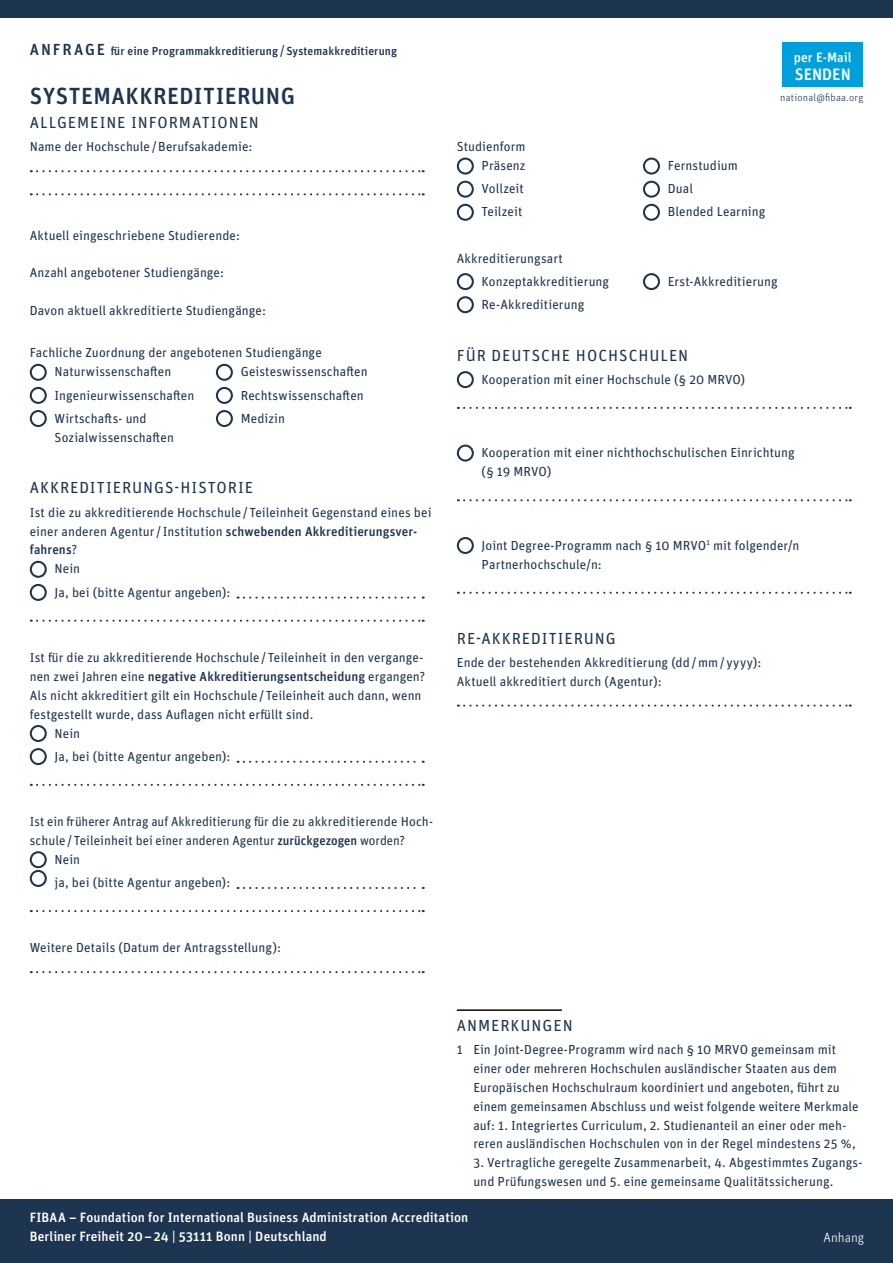
<style>
.page{position:relative;width:893px;height:1263px;background:#fff}
.page>*{position:absolute;margin:0;border:0;box-sizing:border-box;transform-origin:0 0}
.t1{font:500 23.4px "Unit OT";letter-spacing:.02em;color:#1d3551}
.t2{font:500 16.5px "Unit OT";color:#fff}
.t3{font:16.05px "Unit OT";letter-spacing:.06em;color:#1d3551}
.t4{font:500 13.5px/19.5px "Unit OT";letter-spacing:.01em;color:#fff}
.t5{font:300 13.5px "Unit OT";color:#fff}
.t6{font:13.2px/18.9px "Unit OT";letter-spacing:.005em;color:#1d3551}
.t7{font:500 13.2px "Unit OT";letter-spacing:.01em;color:#1d3551}
.t8{font:500 11.7px "Unit OT";letter-spacing:.01em;color:#1d3551}
.t9{font:300 10.5px "Unit OT";letter-spacing:.015em;color:#1d3551}
.s1{font-size:16.05px}
.s2{font-weight:400;font-size:13.2px}
.s3{font-weight:500}
.s4{font-weight:400}
</style>
<div class="page">
<div style="left:0;top:0;width:893px;height:17px;background:#1d3551"></div>
<div style="left:0;top:1199px;width:893px;height:64px;background:#1d3551"></div>
<div style="left:782px;top:43px;width:81px;height:44px;background:#00a0dc"></div>
<svg style="left:31px;top:170px;width:393px;height:2px"></svg>
<svg style="left:31px;top:193px;width:393px;height:2px"></svg>
<svg style="left:238px;top:596px;width:186px;height:3px"></svg>
<svg style="left:31px;top:620px;width:393px;height:2px"></svg>
<svg style="left:238px;top:761px;width:186px;height:2px"></svg>
<svg style="left:31px;top:784px;width:393px;height:2px"></svg>
<svg style="left:238px;top:887px;width:186px;height:2px"></svg>
<svg style="left:31px;top:910px;width:393px;height:2px"></svg>
<svg style="left:31px;top:971px;width:393px;height:2px"></svg>
<div style="left:30px;top:364px;width:17px;height:17px;border:2px solid #1d3551;border-radius:50%"></div>
<div style="left:216px;top:364px;width:17px;height:17px;border:2px solid #1d3551;border-radius:50%"></div>
<div style="left:30px;top:387px;width:17px;height:17px;border:2px solid #1d3551;border-radius:50%"></div>
<div style="left:216px;top:387px;width:17px;height:17px;border:2px solid #1d3551;border-radius:50%"></div>
<div style="left:30px;top:410px;width:17px;height:17px;border:2px solid #1d3551;border-radius:50%"></div>
<div style="left:216px;top:410px;width:17px;height:17px;border:2px solid #1d3551;border-radius:50%"></div>
<div style="left:30px;top:561px;width:17px;height:17px;border:2px solid #1d3551;border-radius:50%"></div>
<div style="left:30px;top:584px;width:17px;height:17px;border:2px solid #1d3551;border-radius:50%"></div>
<div style="left:30px;top:725px;width:17px;height:17px;border:2px solid #1d3551;border-radius:50%"></div>
<div style="left:30px;top:748px;width:17px;height:17px;border:2px solid #1d3551;border-radius:50%"></div>
<div style="left:30px;top:851px;width:17px;height:17px;border:2px solid #1d3551;border-radius:50%"></div>
<div style="left:30px;top:870px;width:17px;height:17px;border:2px solid #1d3551;border-radius:50%"></div>
<svg style="left:458px;top:407px;width:393px;height:2px"></svg>
<svg style="left:458px;top:499px;width:393px;height:2px"></svg>
<svg style="left:458px;top:592px;width:393px;height:2px"></svg>
<svg style="left:458px;top:704px;width:393px;height:3px"></svg>
<div style="left:457px;top:158px;width:17px;height:17px;border:2px solid #1d3551;border-radius:50%"></div>
<div style="left:643px;top:158px;width:17px;height:17px;border:2px solid #1d3551;border-radius:50%"></div>
<div style="left:457px;top:181px;width:17px;height:17px;border:2px solid #1d3551;border-radius:50%"></div>
<div style="left:643px;top:181px;width:17px;height:17px;border:2px solid #1d3551;border-radius:50%"></div>
<div style="left:457px;top:204px;width:17px;height:17px;border:2px solid #1d3551;border-radius:50%"></div>
<div style="left:643px;top:204px;width:17px;height:17px;border:2px solid #1d3551;border-radius:50%"></div>
<div style="left:457px;top:273px;width:17px;height:17px;border:2px solid #1d3551;border-radius:50%"></div>
<div style="left:643px;top:273px;width:17px;height:17px;border:2px solid #1d3551;border-radius:50%"></div>
<div style="left:457px;top:296px;width:17px;height:17px;border:2px solid #1d3551;border-radius:50%"></div>
<div style="left:457px;top:371px;width:17px;height:17px;border:2px solid #1d3551;border-radius:50%"></div>
<div style="left:457px;top:445px;width:17px;height:17px;border:2px solid #1d3551;border-radius:50%"></div>
<div style="left:457px;top:537px;width:17px;height:17px;border:2px solid #1d3551;border-radius:50%"></div>
<hr style="left:457px;top:1009px;width:105px;height:2px;background:#000">
<p class="t8" style="left:30px;top:44px;width:369px"><span class="s1">ANFRAGE</span> für eine Programmakkreditierung <span class="s2">/</span> Systemakkreditierung</p>
<h1 class="t1" style="left:30px;top:80px;width:267px">SYSTEMAKKREDITIERUNG</h1>
<p class="t3" style="left:30px;top:112px;width:231px">ALLGEMEINE INFORMATIONEN</p>
<p class="t6" style="left:30px;top:137px;width:224px">Name der Hochschule /Berufsakademie:</p>
<p class="t6" style="left:30px;top:225px;width:212px">Aktuell eingeschriebene Studierende:</p>
<p class="t6" style="left:30px;top:263px;width:196px">Anzahl angebotener Studiengänge:</p>
<p class="t6" style="left:30px;top:301px;width:238px">Davon aktuell akkreditierte Studiengänge:</p>
<p class="t6" style="left:55px;top:343px;width:269px;text-indent:-25px">Fachliche Zuordnung der angebotenen Studiengänge<br>Naturwissenschaften</p>
<p class="t6" style="left:241px;top:362px;width:128px">Geisteswissenschaften</p>
<p class="t6" style="left:55px;top:385px;width:141px">Ingenieurwissenschaften</p>
<p class="t6" style="left:241px;top:385px;width:125px">Rechtswissenschaften</p>
<p class="t6" style="left:55px;top:408px;width:94px">Wirtschafts- und</p>
<p class="t6" style="left:241px;top:408px;width:46px">Medizin</p>
<p class="t6" style="left:55px;top:427px;width:121px">Sozialwissenschaften</p>
<p class="t3" style="left:30px;top:478px;width:225px">AKKREDITIERUNGS-HISTORIE</p>
<p class="t6" style="left:30px;top:502px;width:403px">Ist die zu akkreditierende Hochschule / Teileinheit Gegenstand eines bei</p>
<p class="t6" style="left:30px;top:521px;width:389px">einer anderen Agentur/Institution <span class="s3">schwebenden Akkreditierungsver-</span></p>
<p class="t7" style="left:30px;top:541px;width:49px">fahrens<span class="s4">?</span></p>
<p class="t6" style="left:55px;top:559px;width:27px">Nein</p>
<p class="t6" style="left:55px;top:582px;width:177px">Ja, bei (bitte Agentur angeben):</p>
<p class="t6" style="left:30px;top:647px;width:395px">Ist für die zu akkreditierende Hochschule / Teileinheit in den vergange-</p>
<p class="t7" style="left:30px;top:668px;width:397px"><span class="s4">nen zwei Jahren eine</span> negative Akkreditierungsentscheidung <span class="s4">ergangen?</span></p>
<p class="t6" style="left:30px;top:685px;width:393px">Als nicht akkreditiert gilt ein Hochschule / Teileinheit auch dann, wenn</p>
<p class="t6" style="left:30px;top:704px;width:285px">festgestellt wurde, dass Auflagen nicht erfüllt sind.</p>
<p class="t6" style="left:55px;top:723px;width:27px">Nein</p>
<p class="t6" style="left:55px;top:746px;width:177px">Ja, bei (bitte Agentur angeben):</p>
<p class="t6" style="left:30px;top:812px;width:405px">Ist ein früherer Antrag auf Akkreditierung für die zu akkreditierende Hoch-</p>
<p class="t6" style="left:30px;top:831px;width:377px">schule / Teileinheit bei einer anderen Agentur <span class="s3">zurückgezogen</span> worden?</p>
<p class="t6" style="left:55px;top:850px;width:27px">Nein</p>
<p class="t6" style="left:55px;top:873px;width:177px">ja, bei (bitte Agentur angeben):</p>
<p class="t6" style="left:30px;top:938px;width:253px">Weitere Details (Datum der Antragsstellung):</p>
<p class="t4" style="left:794px;top:47px;width:59px">per E-Mail</p>
<p class="t2" style="left:795px;top:63px;width:58px">SENDEN</p>
<p class="t6" style="left:457px;top:137px;width:70px;text-align:right">Studienform<br>Präsenz</p>
<p class="t6" style="left:668px;top:156px;width:72px">Fernstudium</p>
<p class="t9" style="left:780px;top:91px;width:84px">national@fibaa.org</p>
<p class="t6" style="left:482px;top:179px;width:44px">Vollzeit</p>
<p class="t6" style="left:668px;top:179px;width:27px">Dual</p>
<p class="t6" style="left:482px;top:202px;width:42px">Teilzeit</p>
<p class="t6" style="left:668px;top:202px;width:99px">Blended Learning</p>
<p class="t6" style="left:482px;top:246px;width:129px;line-height:23.1px;text-indent:-25px">Akkreditierungsart<br>Konzeptakkreditierung</p>
<p class="t6" style="left:668px;top:271px;width:111px">Erst-Akkreditierung</p>
<p class="t6" style="left:482px;top:295px;width:104px">Re-Akkreditierung</p>
<p class="t3" style="left:457px;top:345px;width:233px">FÜR DEUTSCHE HOCHSCHULEN</p>
<p class="t6" style="left:482px;top:369px;width:265px">Kooperation mit einer Hochschule (§ 20 MRVO)</p>
<p class="t6" style="left:482px;top:443px;width:315px">Kooperation mit einer nichthochschulischen Einrichtung (§ 19 MRVO)</p>
<p class="t6" style="left:482px;top:535px;width:319px">Joint Degree-Programm nach § 10 MRVO<sup>1</sup> mit folgender/n<br>Partnerhochschule/n:</p>
<p class="t3" style="left:457px;top:628px;width:160px">RE-AKKREDITIERUNG</p>
<p class="t6" style="left:457px;top:652px;width:306px">Ende der bestehenden Akkreditierung (dd/mm/ yyyy):<br>Aktuell akkreditiert durch (Agentur):</p>
<p class="t3" style="left:457px;top:1015px;width:117px">ANMERKUNGEN</p>
<p class="t6" style="left:473px;top:1039px;width:387px;text-indent:-17px">1 Ein Joint-Degree-Programm wird nach § 10 MRVO gemeinsam mit einer oder mehreren Hochschulen ausländischer Staaten aus dem Europäischen Hochschulraum koordiniert und angeboten, führt zu einem gemeinsamen Abschluss und weist folgende weitere Merkmale auf: 1. Integriertes Curriculum, 2. Studienanteil an einer oder meh&shy;reren ausländischen Hochschulen von in der Regel mindestens 25 %,</p>
<p class="t6" style="left:473px;top:1153px;width:391px">3. Vertragliche geregelte Zusammenarbeit, 4. Abgestimmtes Zugangs&shy;und Prüfungswesen und 5. eine gemeinsame Qualitätssicherung.</p>
<p class="t4" style="left:30px;top:1207px;width:440px">FIBAA – Foundation for International Business Administration Accreditation<br>Berliner Freiheit 20–24 | 53111 Bonn | Deutschland</p>
<p class="t5" style="left:824px;top:1229px;width:42px">Anhang</p>
</div>
